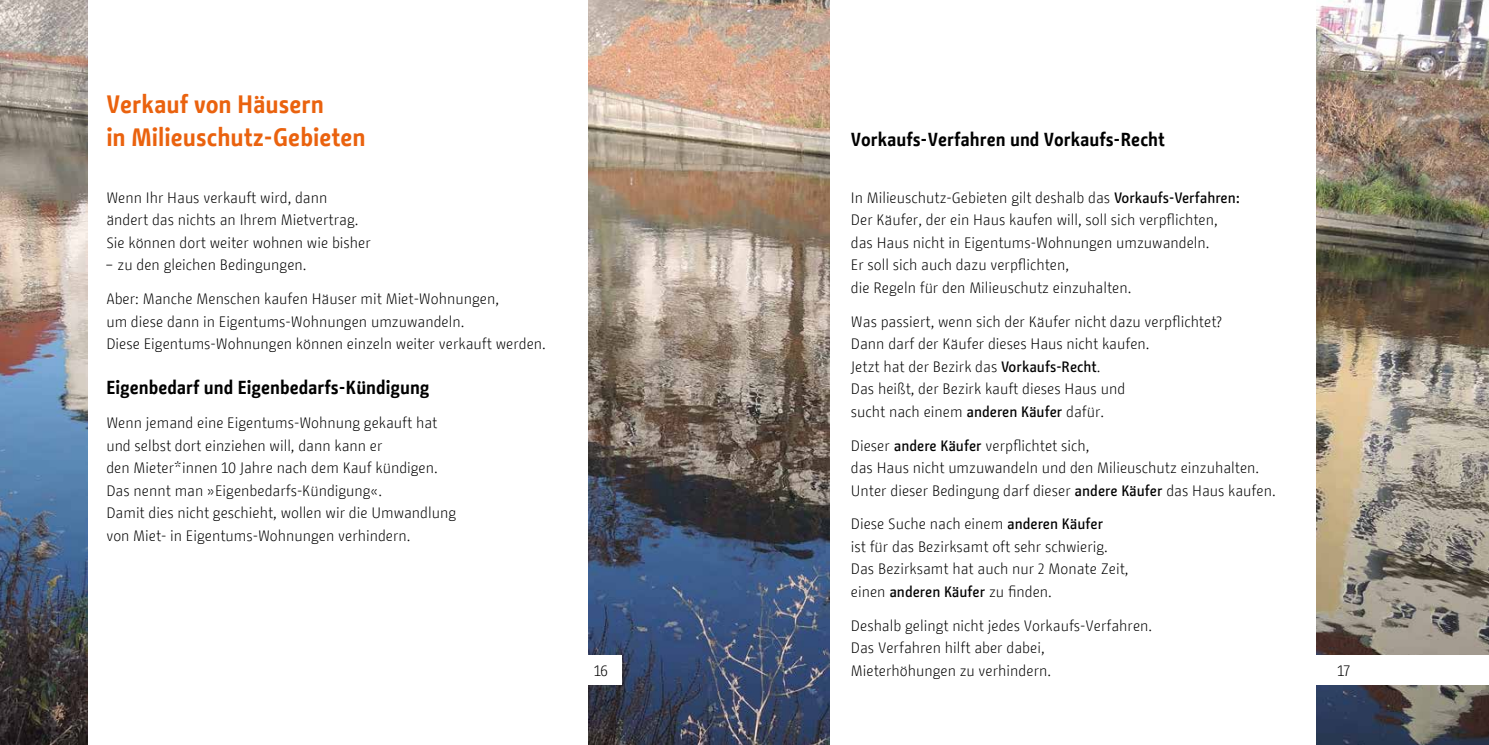
<style>
.page{position:relative;width:1489px;height:745px;background:#fff}
.page>*{position:absolute;margin:0;border:0;box-sizing:border-box;transform-origin:0 0}
.t1{font:700 25px/33.8px "BMF Change";color:#ea620e}
.t2{font:700 18.75px "BMF Change";color:#000}
.t3{font:300 15px/22.5px "BMF Change";color:#000}
.s1{font-weight:500}
</style>
<div class="page">
<img style="left:588px;top:0;width:241px;height:744px">
<img style="left:0;top:0;width:88px;height:744px">
<img style="left:1316px;top:0;width:172px;height:744px">
<div style="left:850px;top:655px;width:638px;height:29px;background:#fff"></div>
<div style="left:107px;top:655px;width:514px;height:29px;background:#fff"></div>
<h1 class="t1" style="left:106px;top:87px;width:261px">Verkauf von Häusern<br>in Milieuschutz-Gebieten</h1>
<p class="t3" style="left:106px;top:186px;width:266px">Wenn Ihr Haus verkauft wird, dann ändert das nichts an Ihrem Mietvertrag.<br>Sie können dort weiter wohnen wie bisher</p>
<p class="t3" style="left:106px;top:254px;width:202px">– zu den gleichen Bedingungen.</p>
<p class="t3" style="left:106px;top:287px;width:441px">Aber: Manche Menschen kaufen Häuser mit Miet-Wohnungen,<br>um diese dann in Eigentums-Wohnungen umzuwandeln.<br>Diese Eigentums-Wohnungen können einzeln weiter verkauft werden.</p>
<p class="t2" style="left:106px;top:374px;width:325px">Eigenbedarf und Eigenbedarfs-Kündigung</p>
<p class="t3" style="left:106px;top:411px;width:351px">Wenn jemand eine Eigentums-Wohnung gekauft hat und selbst dort einziehen will, dann kann er<br>den Mieter*innen 10 Jahre nach dem Kauf kündigen.<br>Das nennt man »Eigenbedarfs-Kündigung«.<br>Damit dies nicht geschieht, wollen wir die Umwandlung von Miet- in Eigentums-Wohnungen verhindern.</p>
<p class="t2" style="left:850px;top:126px;width:315px">Vorkaufs-Verfahren und Vorkaufs-Recht</p>
<p class="t3" style="left:850px;top:186px;width:391px">In Milieuschutz-Gebieten gilt deshalb das <span class="s1">Vorkaufs-Verfahren:<br></span>Der Käufer, der ein Haus kaufen will, soll sich verpflichten, das Haus nicht in Eigentums-Wohnungen umzuwandeln.<br>Er soll sich auch dazu verpflichten,<br>die Regeln für den Milieuschutz einzuhalten.</p>
<p class="t3" style="left:850px;top:310px;width:373px">Was passiert, wenn sich der Käufer nicht dazu verpflichtet?<br>Dann darf der Käufer dieses Haus nicht kaufen.<br>Jetzt hat der Bezirk das <span class="s1">Vorkaufs-Recht</span>.<br>Das heißt, der Bezirk kauft dieses Haus und<br>sucht nach einem <span class="s1">anderen Käufer</span> dafür.</p>
<p class="t3" style="left:850px;top:434px;width:426px">Dieser <span class="s1">andere Käufer</span> verpflichtet sich,<br>das Haus nicht umzuwandeln und den Milieuschutz einzuhalten.<br>Unter dieser Bedingung darf dieser <span class="s1">andere Käufer</span> das Haus kaufen.</p>
<p class="t3" style="left:850px;top:512px;width:279px">Diese Suche nach einem <span class="s1">anderen Käufer<br></span>ist für das Bezirksamt oft sehr schwierig.<br>Das Bezirksamt hat auch nur 2 Monate Zeit, einen <span class="s1">anderen Käufer</span> zu finden.</p>
<p class="t3" style="left:850px;top:614px;width:303px">Deshalb gelingt nicht jedes Vorkaufs-Verfahren.<br>Das Verfahren hilft aber dabei,<br>Mieterhöhungen zu verhindern.</p>
<p class="t3" style="left:594px;top:659px;width:15px">16</p>
<p class="t3" style="left:1337px;top:659px;width:15px">17</p>
</div>
